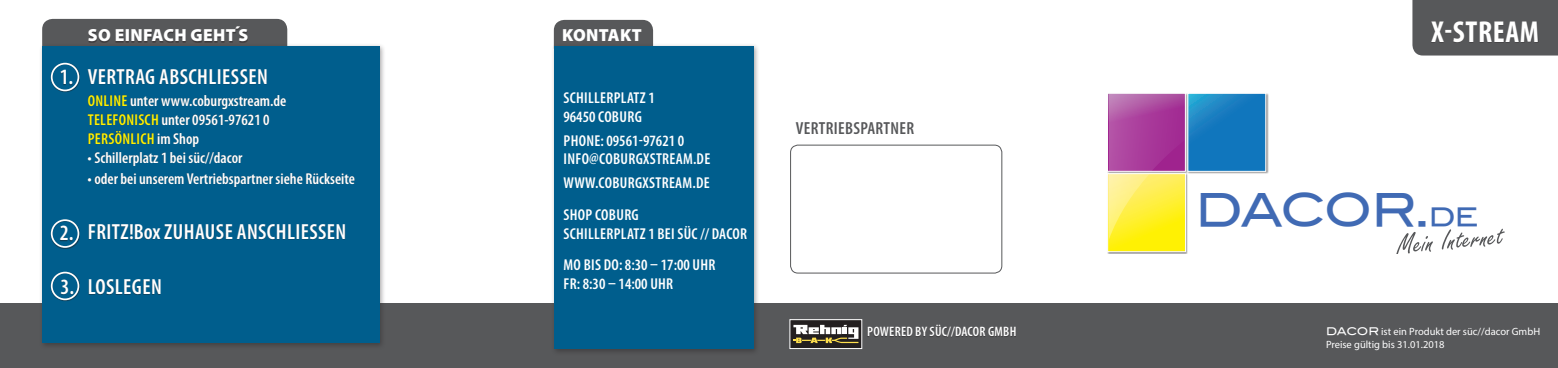
<style>
.page{position:relative;width:1558px;height:368px;background:#fff}
.page>*{position:absolute;margin:0;border:0;box-sizing:border-box;transform-origin:0 0}
.t1{font:44.8px "Blair Md ITCTT Medium";letter-spacing:-.065em;color:#406ab4}
.t2{font:700 condensed 30.36px "Myriad Pro";letter-spacing:.02em;color:#fff}
.t3{font:600 condensed 21.88px "Myriad Pro";letter-spacing:.02em;color:#fff}
.t4{font:900 17.5px "Myriad Pro";letter-spacing:.02em;color:#fff}
.t5{font:600 condensed 17.5px "Myriad Pro";letter-spacing:.02em;color:#57585a}
.t6{font:600 condensed 15.75px/18.9px "Myriad Pro";letter-spacing:.005em;color:#fff}
.t7{font:600 condensed 13.65px "Myriad Pro";letter-spacing:.02em;color:#fff}
.t8{font:10.5px "Myriad Pro";color:#fff}
.s1{color:#fff101}
.s2{font-size:25.29px}
.s3{font-family:"Blair Md ITCTT Medium"}
</style>
<div class="page">
<div style="left:1412px;top:0;width:146px;height:55px;background:#57585a"></div>
<div style="left:0;top:303px;width:1558px;height:64px;background:#57585a"></div>
<div style="left:1431px;top:21px;width:107px;height:22px;background:#231f20;opacity:.5"></div>
<div style="left:867px;top:324px;width:149px;height:13px;background:#231f20;opacity:.5"></div>
<svg style="left:791px;top:320px;width:69px;height:26px"></svg>
<svg style="left:793px;top:324px;width:65px;height:18px"></svg>
<div style="left:789px;top:318px;width:73px;height:30px;border:1px solid #fff"></div>
<div style="left:790px;top:144px;width:212px;height:129px;border:1px solid #57585a;border-radius:7px"></div>
<img style="left:1266px;top:93px;width:3px;height:81px">
<img style="left:1107px;top:251px;width:81px;height:2px">
<svg style="left:1107px;top:93px;width:159px;height:158px"></svg>
<svg style="left:1396px;top:232px;width:37px;height:21px"></svg>
<svg style="left:1441px;top:228px;width:63px;height:21px"></svg>
<div style="left:554px;top:20px;width:99px;height:23px;background:#57585a"></div>
<div style="left:551px;top:43px;width:209px;height:312px;background:#231f20;opacity:.4"></div>
<div style="left:554px;top:46px;width:199px;height:302px;background:#005e8d"></div>
<div style="left:42px;top:19px;width:245px;height:24px;background:#57585a"></div>
<div style="left:39px;top:43px;width:347px;height:306px;background:#231f20;opacity:.4"></div>
<div style="left:42px;top:46px;width:337px;height:296px;background:#005e8d"></div>
<div style="left:87px;top:69px;width:268px;height:226px;background:#231f20;opacity:.5"></div>
<div style="left:50px;top:63px;width:30px;height:29px;background:#231f20;opacity:.5"></div>
<div style="left:51px;top:63px;width:28px;height:28px;border:2px solid #fff;border-radius:50%"></div>
<div style="left:50px;top:219px;width:30px;height:30px;background:#231f20;opacity:.5"></div>
<div style="left:51px;top:219px;width:28px;height:28px;border:2px solid #fff;border-radius:50%"></div>
<div style="left:50px;top:271px;width:30px;height:30px;background:#231f20;opacity:.5"></div>
<div style="left:51px;top:271px;width:28px;height:28px;border:2px solid #fff;border-radius:50%"></div>
<div style="left:88px;top:27px;width:160px;height:16px;background:#231f20;opacity:.5"></div>
<p class="t3" style="left:60px;top:63px;width:15px">1.</p>
<p class="t3" style="left:60px;top:219px;width:15px">2.</p>
<p class="t3" style="left:60px;top:272px;width:15px">3.</p>
<p class="t4" style="left:88px;top:24px;width:162px">SO EINFACH GEHT´S</p>
<p class="t3" style="left:88px;top:63px;width:181px">VERTRAG ABSCHLIESSEN</p>
<p class="t6" style="left:88px;top:90px;width:200px"><span class="s1">ONLINE</span> unter www.coburgxstream.de<br><span class="s1">TELEFONISCH</span> unter 09561-97621 0<br><span class="s1">PERSÖNLICH</span> im Shop</p>
<p class="t6" style="left:88px;top:147px;width:156px">• Schillerplatz 1 bei süc//dacor</p>
<p class="t6" style="left:88px;top:168px;width:269px">• oder bei unserem Vertriebspartner siehe Rückseite</p>
<p class="t3" style="left:88px;top:217px;width:260px">FRITZ!Box ZUHAUSE ANSCHLIESSEN</p>
<p class="t3" style="left:88px;top:272px;width:75px">LOSLEGEN</p>
<p class="t4" style="left:562px;top:23px;width:81px">KONTAKT</p>
<p class="t6" style="left:563px;top:87px;width:93px">SCHILLERPLATZ 1</p>
<p class="t6" style="left:563px;top:106px;width:80px">96450 COBURG</p>
<p class="t6" style="left:563px;top:130px;width:122px">PHONE: 09561-97621 0</p>
<p class="t6" style="left:563px;top:149px;width:148px">INFO@COBURGXSTREAM.DE</p>
<p class="t6" style="left:563px;top:173px;width:148px">WWW.COBURGXSTREAM.DE</p>
<p class="t6" style="left:563px;top:204px;width:185px">SHOP COBURG<br>SCHILLERPLATZ 1 BEI SÜC // DACOR</p>
<p class="t6" style="left:563px;top:254px;width:153px">MO BIS DO: 8:30 – 17:00 UHR<br>FR: 8:30 – 14:00 UHR</p>
<p class="t5" style="left:796px;top:117px;width:120px">VERTRIEBSPARTNER</p>
<p class="t7" style="left:867px;top:323px;width:151px">POWERED BY SÜC//DACOR GMBH</p>
<p class="t2" style="left:1431px;top:13px;width:109px">X-STREAM</p>
<p class="t1" style="left:1195px;top:182px;width:285px">DACOR.<span class="s2">DE</span></p>
<p class="t8" style="left:1326px;top:324px;width:216px"><span class="s3">DACOR</span> ist ein Produkt der süc//dacor GmbH</p>
<p class="t8" style="left:1326px;top:337px;width:120px">Preise gültig bis 31.01.2018</p>
</div>
